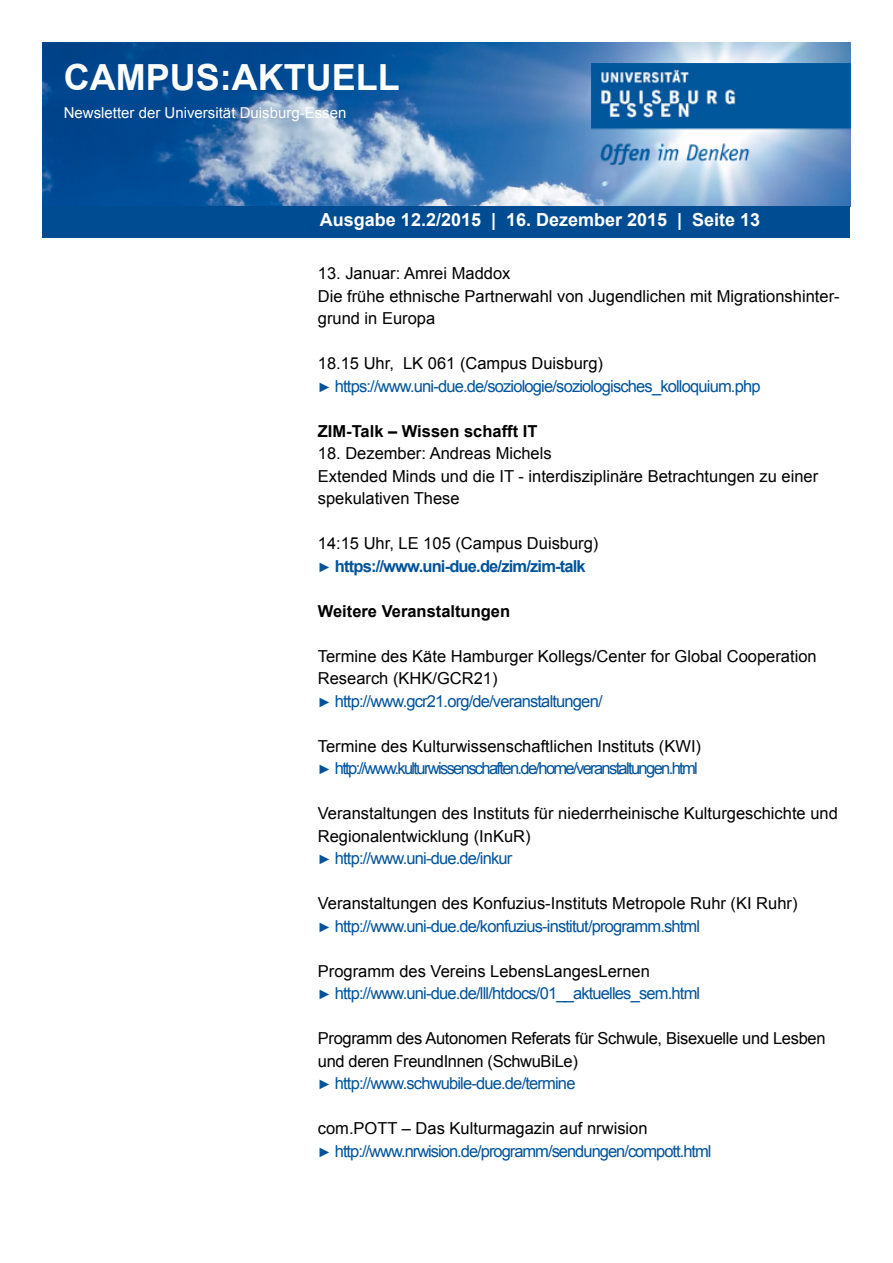
<style>
.page{position:relative;width:893px;height:1263px;background:#fff}
.page>*{position:absolute;margin:0;border:0;box-sizing:border-box;transform-origin:0 0}
.t1{font:700 36px "Arial";color:#fff}
.t2{font:700 18px "Arial";color:#fff}
.t3{font:16.5px/22.5px "Arial";color:#000}
.t4{font:16.5px/22.5px "Arial";letter-spacing:-.05em;color:#00539b}
.t5{font:16.5px/22.5px "Arial";letter-spacing:-.02em;color:#000}
.t6{font:16.5px/22.5px "Arial";letter-spacing:-.1em;color:#00539b}
.t7{font:700 16.5px/22.5px "Arial";letter-spacing:-.05em;color:#00539b}
.t8{font:700 16.5px "Arial";color:#000}
.t9{font:15px "Arial";color:#fff}
.s1{color:#000}
.s2{font-size:13.5px}
.s3{font-weight:400;color:#000}
.s4{font-weight:400;font-size:13.5px}
.s5{font-size:13.5px;color:#00539b}
.s6{color:#00539b}
</style>
<div class="page">
<img style="left:43px;top:43px;width:807px;height:163px">
<img style="left:591px;top:64px;width:259px;height:100px">
<div style="left:43px;top:206px;width:807px;height:32px;background:#004c93"></div>
<h1 class="t1" style="left:64px;top:53px;width:337px">CAMPUS:AKTUELL</h1>
<p class="t9" style="left:64px;top:103px;width:284px">Newsletter der Universität Duisburg-Essen</p>
<p class="t2" style="left:320px;top:208px;width:442px">Ausgabe 12.2/2015 | 16. Dezember 2015 | Seite 13</p>
<p class="t3" style="left:318px;top:262px;width:523px">13. Januar: Amrei Maddox<br>Die frühe ethnische Partnerwahl von Jugendlichen mit Migrationshinter&shy;grund in Europa</p>
<p class="t4" style="left:318px;top:352px;width:444px"><span class="s1">18.15 Uhr, LK 061 (Campus Duisburg)<br></span><span class="s2">►</span> https://www.uni-due.de/soziologie/soziologisches_kolloquium.php</p>
<p class="t8" style="left:318px;top:420px;width:221px">ZIM-Talk – Wissen schafft IT</p>
<p class="t3" style="left:318px;top:442px;width:502px">18. Dezember: Andreas Michels<br>Extended Minds und die IT - interdisziplinäre Betrachtungen zu einer spekulativen These</p>
<p class="t7" style="left:318px;top:532px;width:282px"><span class="s3">14:15 Uhr, LE 105 (Campus Duisburg) </span><span class="s4">►</span> https://www.uni-due.de/zim/zim-talk</p>
<p class="t8" style="left:318px;top:600px;width:194px">Weitere Veranstaltungen</p>
<p class="t3" style="left:318px;top:645px;width:500px">Termine des Käte Hamburger Kollegs/Center for Global Cooperation<br>Research (KHK/GCR21)<br><span class="s5">►</span> <span class="s6">http://www.gcr21.org/de/veranstaltungen/</span></p>
<p class="t6" style="left:318px;top:735px;width:385px"><span class="s1">Termine des Kulturwissenschaftlichen Instituts (KWI) </span><span class="s2">►</span> http://www.kulturwissenschaften.de/home/veranstaltungen.html</p>
<p class="t3" style="left:318px;top:802px;width:522px">Veranstaltungen des Instituts für niederrheinische Kulturgeschichte und<br>Regionalentwicklung (InKuR)<br><span class="s5">►</span> <span class="s6">http://www.uni-due.de/inkur</span></p>
<p class="t3" style="left:318px;top:892px;width:481px">Veranstaltungen des Konfuzius-Instituts Metropole Ruhr (KI Ruhr) <span class="s5">►</span> <span class="s6">http://www.uni-due.de/konfuzius-institut/programm.shtml</span></p>
<p class="t4" style="left:318px;top:960px;width:384px"><span class="s1">Programm des Vereins LebensLangesLernen<br></span><span class="s2">►</span> http://www.uni-due.de/lll/htdocs/01__aktuelles_sem.html</p>
<p class="t5" style="left:318px;top:1027px;width:509px">Programm des Autonomen Referats für Schwule, Bisexuelle und Lesben und deren FreundInnen (SchwuBiLe)<br><span class="s5">►</span> <span class="s6">http://www.schwubile-due.de/termine</span></p>
<p class="t4" style="left:318px;top:1117px;width:395px"><span class="s1">com.POTT – Das Kulturmagazin auf nrwision<br></span><span class="s2">►</span> http://www.nrwision.de/programm/sendungen/compott.html</p>
</div>
